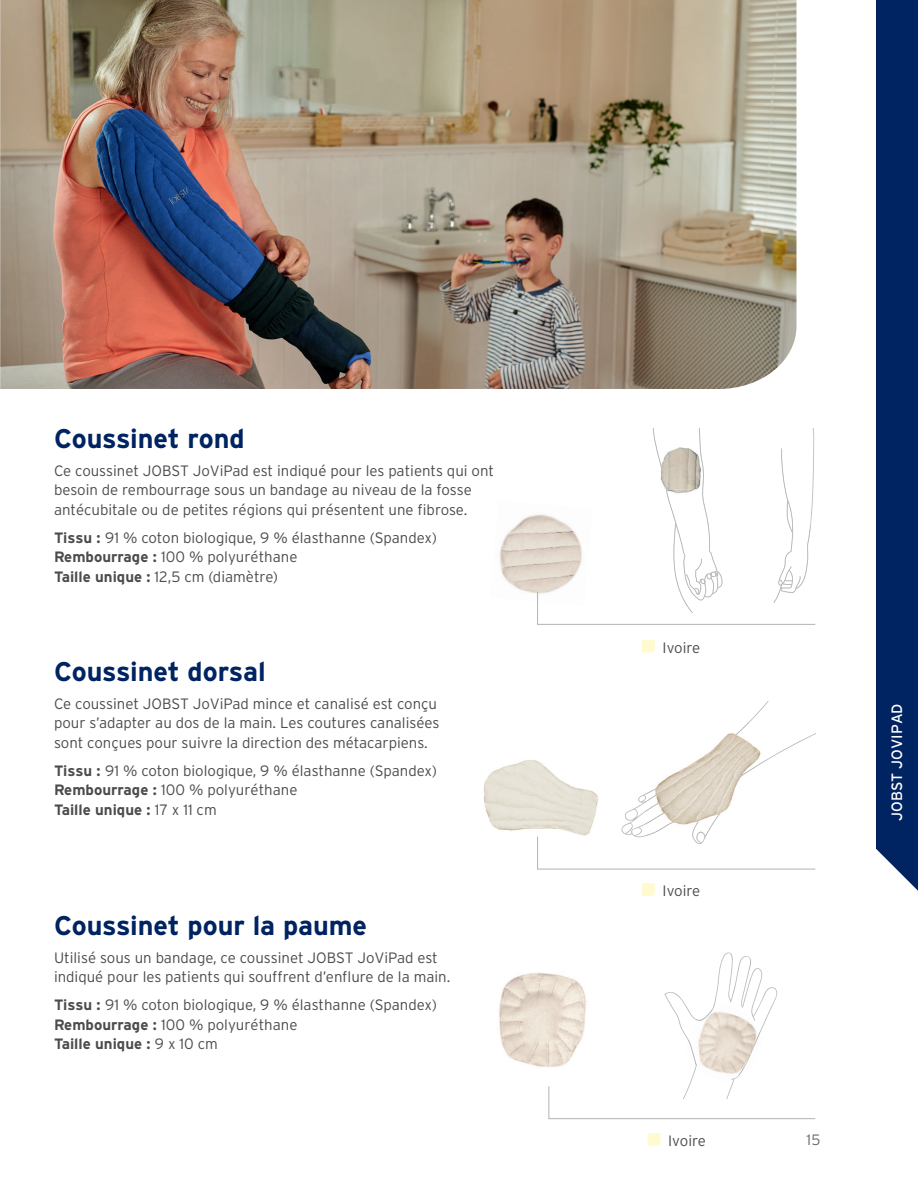
<style>
.page{position:relative;width:918px;height:1188px;background:#fff}
.page>*{position:absolute;margin:0;border:0;box-sizing:border-box;transform-origin:0 0}
.t1{font:700 27px "Interstate";letter-spacing:-.005em;color:#002361}
.t2{font:300 15px/19.5px "Interstate";color:#4b4c4d}
.t3{font:15px "Interstate";color:#fff}
.t4{font:300 15px "Interstate";color:#6c6d70}
.s1{font-weight:700}
</style>
<div class="page">
<svg style="left:499px;top:428px;width:317px;height:197px"></svg>
<svg style="left:642px;top:640px;width:13px;height:13px"></svg>
<img style="left:483px;top:760px;width:54px;height:71px">
<svg style="left:537px;top:728px;width:279px;height:142px"></svg>
<svg style="left:642px;top:883px;width:13px;height:13px"></svg>
<img style="left:499px;top:972px;width:49px;height:95px">
<svg style="left:548px;top:952px;width:268px;height:167px"></svg>
<svg style="left:648px;top:1133px;width:12px;height:13px"></svg>
<img style="left:0;top:0;width:796px;height:389px">
<div style="left:876px;top:0;width:42px;height:849px;background:#002361"></div>
<svg style="left:876px;top:849px;width:42px;height:42px"></svg>
<h1 class="t1" style="left:54px;top:423px;width:192px">Coussinet rond</h1>
<p class="t2" style="left:54px;top:461px;width:442px">Ce coussinet JOBST JoViPad est indiqué pour les patients qui ont besoin de rembourrage sous un bandage au niveau de la fosse antécubitale ou de petites régions qui présentent une fibrose.</p>
<p class="t2" style="left:54px;top:528px;width:385px"><span class="s1">Tissu :</span> 91 % coton biologique, 9 % élasthanne (Spandex)<br><span class="s1">Rembourrage :</span> 100 % polyuréthane<br><span class="s1">Taille unique :</span> 12,5 cm (diamètre)</p>
<h1 class="t1" style="left:54px;top:656px;width:213px">Coussinet dorsal</h1>
<p class="t2" style="left:54px;top:694px;width:387px">Ce coussinet JOBST JoViPad mince et canalisé est conçu pour s’adapter au dos de la main. Les coutures canalisées sont conçues pour suivre la direction des métacarpiens.</p>
<p class="t2" style="left:54px;top:761px;width:385px"><span class="s1">Tissu :</span> 91 % coton biologique, 9 % élasthanne (Spandex)<br><span class="s1">Rembourrage :</span> 100 % polyuréthane<br><span class="s1">Taille unique :</span> 17 x 11 cm</p>
<h1 class="t1" style="left:54px;top:910px;width:315px">Coussinet pour la paume</h1>
<p class="t2" style="left:54px;top:948px;width:398px">Utilisé sous un bandage, ce coussinet JOBST JoViPad est indiqué pour les patients qui souffrent d’enflure de la main.</p>
<p class="t2" style="left:54px;top:995px;width:385px"><span class="s1">Tissu :</span> 91 % coton biologique, 9 % élasthanne (Spandex)<br><span class="s1">Rembourrage :</span> 100 % polyuréthane<br><span class="s1">Taille unique :</span> 9 x 10 cm</p>
<p class="t2" style="left:663px;top:637px;width:39px">Ivoire</p>
<p class="t2" style="left:663px;top:881px;width:39px">Ivoire</p>
<p class="t2" style="left:668px;top:1131px;width:39px">Ivoire</p>
<p class="t3" style="left:888px;top:821px;width:119px;rotate:-90deg">JOBST JOVIPAD</p>
<p class="t4" style="left:807px;top:1131px;width:15px">15</p>
</div>
